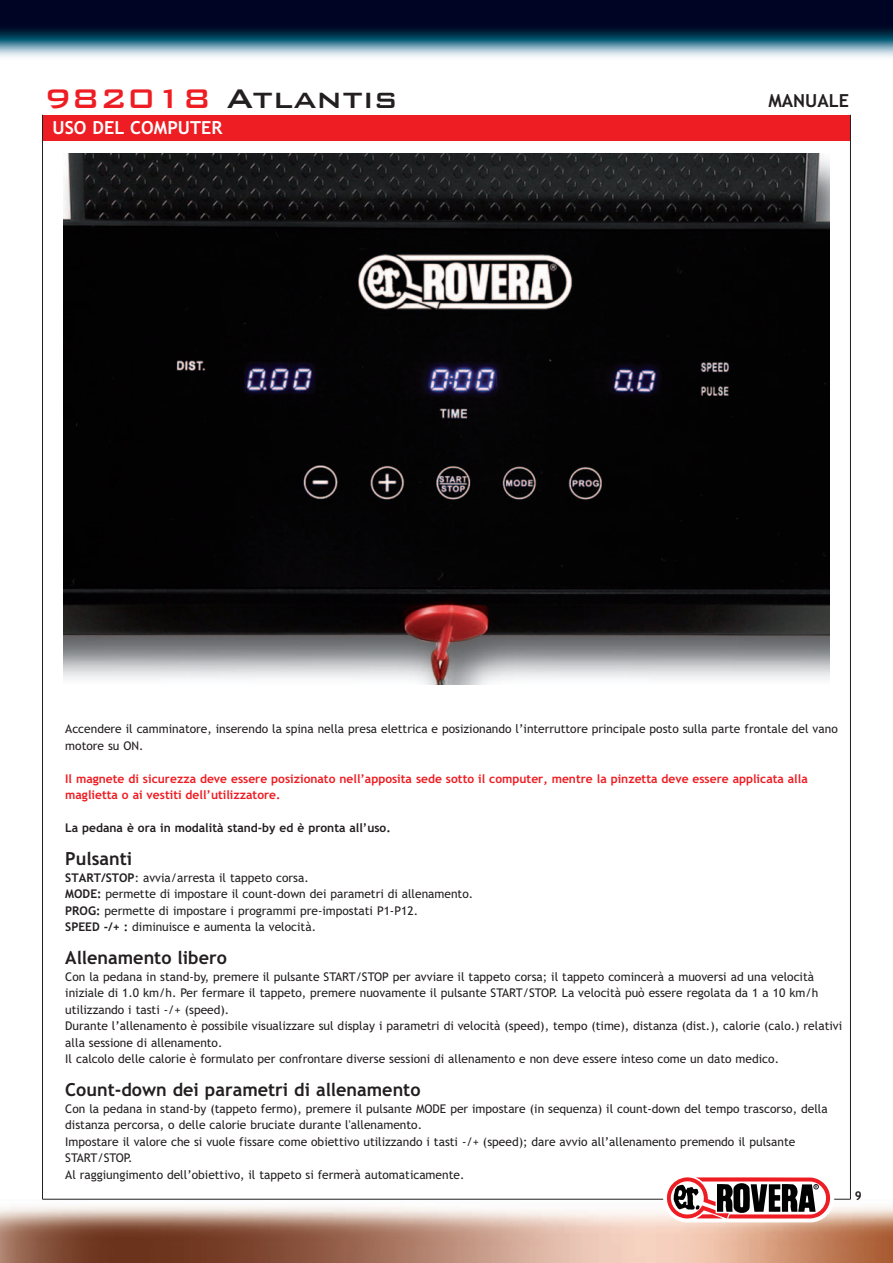
<style>
.page{position:relative;width:893px;height:1263px;background:#fff}
.page>*{position:absolute;margin:0;border:0;box-sizing:border-box;transform-origin:0 0}
.t1{font:500 36px "Bank Gothic BT";color:#231f20}
.t2{font:18px "Trebuchet MS Bold OTF";color:#231f20}
.t3{font:700 18px "Trebuchet MS";color:#fff}
.t4{font:12px/16.5px "Trebuchet MS";color:#231f20}
.t5{font:12px/16.5px "Trebuchet MS Bold OTF";color:#ee1d23}
.t6{font:12px "Trebuchet MS Bold OTF";color:#231f20}
.s1{color:#ee1d23}
.s2{font-family:"Trebuchet MS Bold OTF"}
</style>
<div class="page">
<img style="left:64px;top:153px;width:765px;height:531px">
<img style="left:0;top:1199px;width:893px;height:64px">
<div style="left:43px;top:115px;width:807px;height:25px;background:#ee1d23"></div>
<hr style="left:850px;top:115px;width:1px;height:1084px;background:#231f20">
<hr style="left:42px;top:115px;width:1px;height:1084px;background:#231f20">
<hr style="left:43px;top:1199px;width:807px;height:1px;background:#231f20">
<img style="left:0;top:0;width:893px;height:58px">
<div style="left:663px;top:1174px;width:171px;height:48px;background:#fff;border:1px solid #fff;border-radius:24px"></div>
<svg style="left:665px;top:1177px;width:167px;height:42px"></svg>
<h1 class="t1" style="left:44px;top:74px;width:355px"><span class="s1">982018</span> Atlantis</h1>
<h2 class="t2" style="left:768px;top:94px;width:82px">MANUALE</h2>
<h2 class="t3" style="left:53px;top:120px;width:171px">USO DEL COMPUTER</h2>
<p class="t4" style="left:65px;top:722px;width:774px">Accendere il camminatore, inserendo la spina nella presa elettrica e posizionando l’interruttore principale posto sulla parte frontale del vano motore su ON.</p>
<p class="t5" style="left:65px;top:771px;width:744px">Il magnete di sicurezza deve essere posizionato nell’apposita sede sotto il computer, mentre la pinzetta deve essere applicata alla maglietta o ai vestiti dell’utilizzatore.</p>
<p class="t6" style="left:65px;top:823px;width:327px">La pedana è ora in modalità stand-by ed è pronta all’uso.</p>
<h2 class="t2" style="left:65px;top:852px;width:68px">Pulsanti</h2>
<p class="t4" style="left:65px;top:870px;width:409px"><span class="s2">START/STOP</span>: avvia/arresta il tappeto corsa.<br><span class="s2">MODE:</span> permette di impostare il count-down dei parametri di allenamento.<br><span class="s2">PROG:</span> permette di impostare i programmi pre-impostati P1-P12.<br><span class="s2">SPEED -/+ :</span> diminuisce e aumenta la velocità.</p>
<h2 class="t2" style="left:65px;top:951px;width:163px">Allenamento libero</h2>
<p class="t4" style="left:65px;top:969px;width:778px">Con la pedana in stand-by, premere il pulsante START/STOP per avviare il tappeto corsa; il tappeto comincerà a muoversi ad una velocità iniziale di 1.0 km/h. Per fermare il tappeto, premere nuovamente il pulsante START/STOP. La velocità può essere regolata da 1 a 10 km/h utilizzando i tasti -/+ (speed).<br>Durante l’allenamento è possibile visualizzare sul display i parametri di velocità (speed), tempo (time), distanza (dist.), calorie (calo.) relativi alla sessione di allenamento.<br>Il calcolo delle calorie è formulato per confrontare diverse sessioni di allenamento e non deve essere inteso come un dato medico.</p>
<h2 class="t2" style="left:65px;top:1083px;width:357px">Count-down dei parametri di allenamento</h2>
<p class="t4" style="left:65px;top:1101px;width:764px">Con la pedana in stand-by (tappeto fermo), premere il pulsante MODE per impostare (in sequenza) il count-down del tempo trascorso, della distanza percorsa, o delle calorie bruciate durante l'allenamento.<br>Impostare il valore che si vuole fissare come obiettivo utilizzando i tasti -/+ (speed); dare avvio all’allenamento premendo il pulsante START/STOP.<br>Al raggiungimento dell’obiettivo, il tappeto si fermerà automaticamente.</p>
<p class="t6" style="left:855px;top:1190px;width:9px">9</p>
</div>
